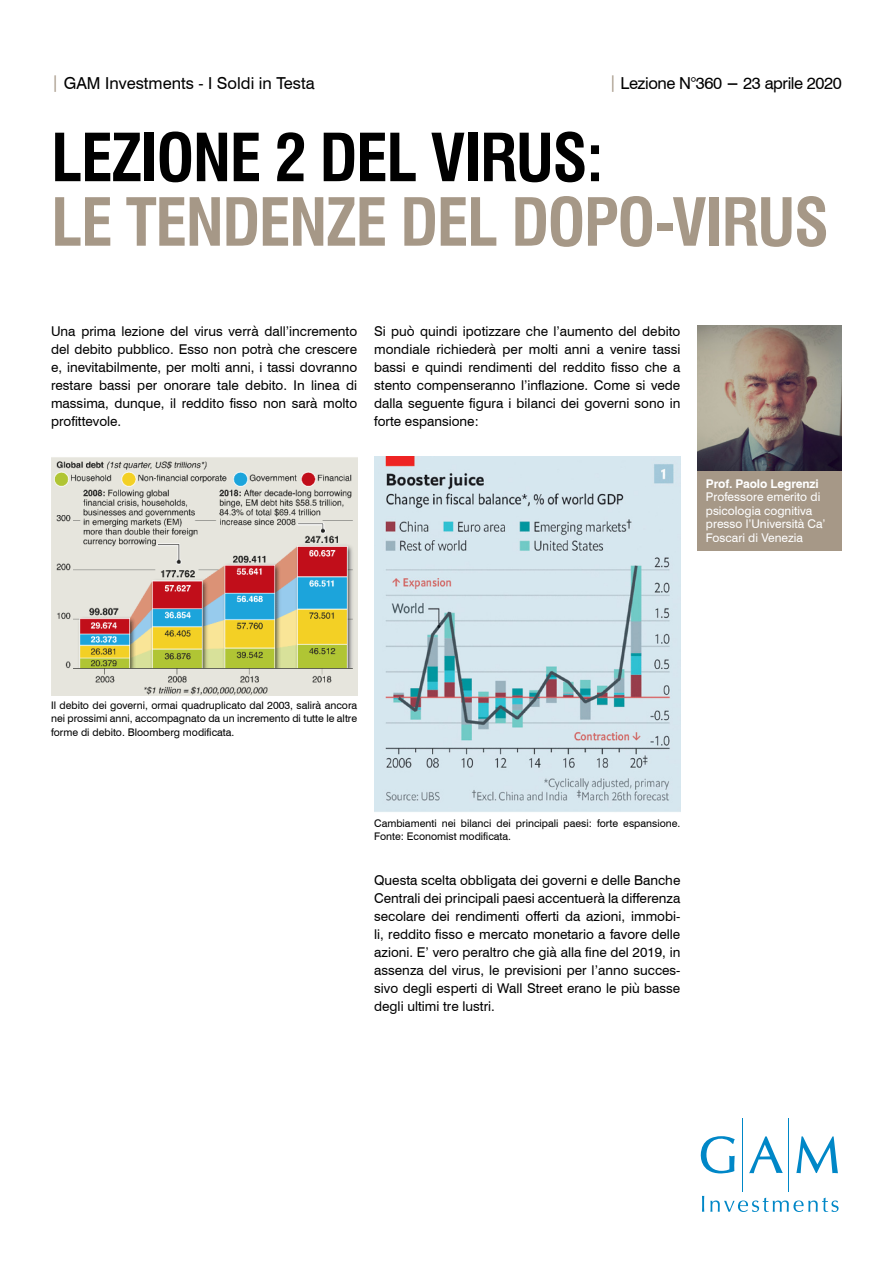
<style>
.page{position:relative;width:893px;height:1263px;background:#fff}
.page>*{position:absolute;margin:0;border:0;box-sizing:border-box;transform-origin:0 0}
.t1{font:700 condensed 64.5px/64.5px "Swiss 721 BT";letter-spacing:-.025em;color:#a69887}
.t2{font:16.5px "Swiss 721 BT";color:#000}
.t3{font:16.5px "Swiss 721 BT";letter-spacing:-.025em;color:#000}
.DISCLAIMER{font:13.5px/18px "Swiss 721 BT";color:#000;text-align:justify}
.t4{font:12px/13.5px "Swiss 721 BT";color:#fff}
.DISCLAIMER-2{font:10.5px/13.5px "Swiss 721 BT";color:#000;text-align:justify}
.s1{color:#a69887}
.s2{font-weight:700}
.s3{color:#000}
</style>
<div class="page">
<img style="left:51px;top:457px;width:306px;height:238px">
<div style="left:697px;top:470px;width:145px;height:81px;background:#a69887"></div>
<img style="left:697px;top:325px;width:145px;height:145px">
<hr style="left:742px;top:1118px;width:1px;height:74px;background:#0087c7">
<hr style="left:789px;top:1118px;width:1px;height:74px;background:#0087c7">
<svg style="left:701px;top:1136px;width:34px;height:37px"></svg>
<svg style="left:749px;top:1136px;width:34px;height:37px"></svg>
<svg style="left:796px;top:1136px;width:42px;height:37px"></svg>
<svg style="left:702px;top:1196px;width:2px;height:16px"></svg>
<svg style="left:710px;top:1197px;width:128px;height:15px"></svg>
<img style="left:374px;top:457px;width:306px;height:355px">
<p class="t2" style="left:51px;top:73px;width:265px"><span class="s1">|</span> GAM Investments - I Soldi in Testa</p>
<p class="t3" style="left:609px;top:73px;width:235px"><span class="s1">|</span> Lezione N°360 <span class="s2">−</span> 23 aprile 2020</p>
<p class="t1" style="left:51px;top:126px;width:780px"><span class="s3">LEZIONE 2 DEL VIRUS:<br></span>LE TENDENZE DEL DOPO-VIRUS</p>
<p class="DISCLAIMER" style="left:51px;top:322px;width:308px">Una prima lezione del virus verrà dall’incremento del debito pubblico. Esso non potrà che crescere e, inevitabilmente, per molti anni, i tassi dovranno restare bassi per onorare tale debito. In linea di massima, dunque, il reddito fisso non sarà molto profittevole.</p>
<p class="DISCLAIMER" style="left:374px;top:322px;width:308px">Si può quindi ipotizzare che l’aumento del debito mondiale richiederà per molti anni a venire tassi bassi e quindi rendimenti del reddito fisso che a stento compenseranno l’inflazione. Come si vede dalla seguente figura i bilanci dei governi sono in forte espansione:</p>
<p class="t4" style="left:706px;top:477px;width:121px"><span class="s2">Prof. Paolo Legrenzi<br></span>Professore emerito di psicologia cognitiva presso l’Università Ca’<br>Foscari di Venezia</p>
<p class="DISCLAIMER-2" style="left:51px;top:698px;width:308px">Il debito dei governi, ormai quadruplicato dal 2003, salirà ancora nei prossimi anni, accompagnato da un incremento di tutte le altre forme di debito. Bloomberg modificata.</p>
<p class="DISCLAIMER-2" style="left:374px;top:816px;width:308px">Cambiamenti nei bilanci dei principali paesi: forte espansione.<br>Fonte: Economist modificata.</p>
<p class="DISCLAIMER" style="left:374px;top:871px;width:308px">Questa scelta obbligata dei governi e delle Banche Centrali dei principali paesi accentuerà la differenza secolare dei rendimenti offerti da azioni, immobi&shy;li, reddito fisso e mercato monetario a favore delle azioni. E’ vero peraltro che già alla fine del 2019, in assenza del virus, le previsioni per l’anno succes&shy;sivo degli esperti di Wall Street erano le più basse degli ultimi tre lustri.</p>
</div>
